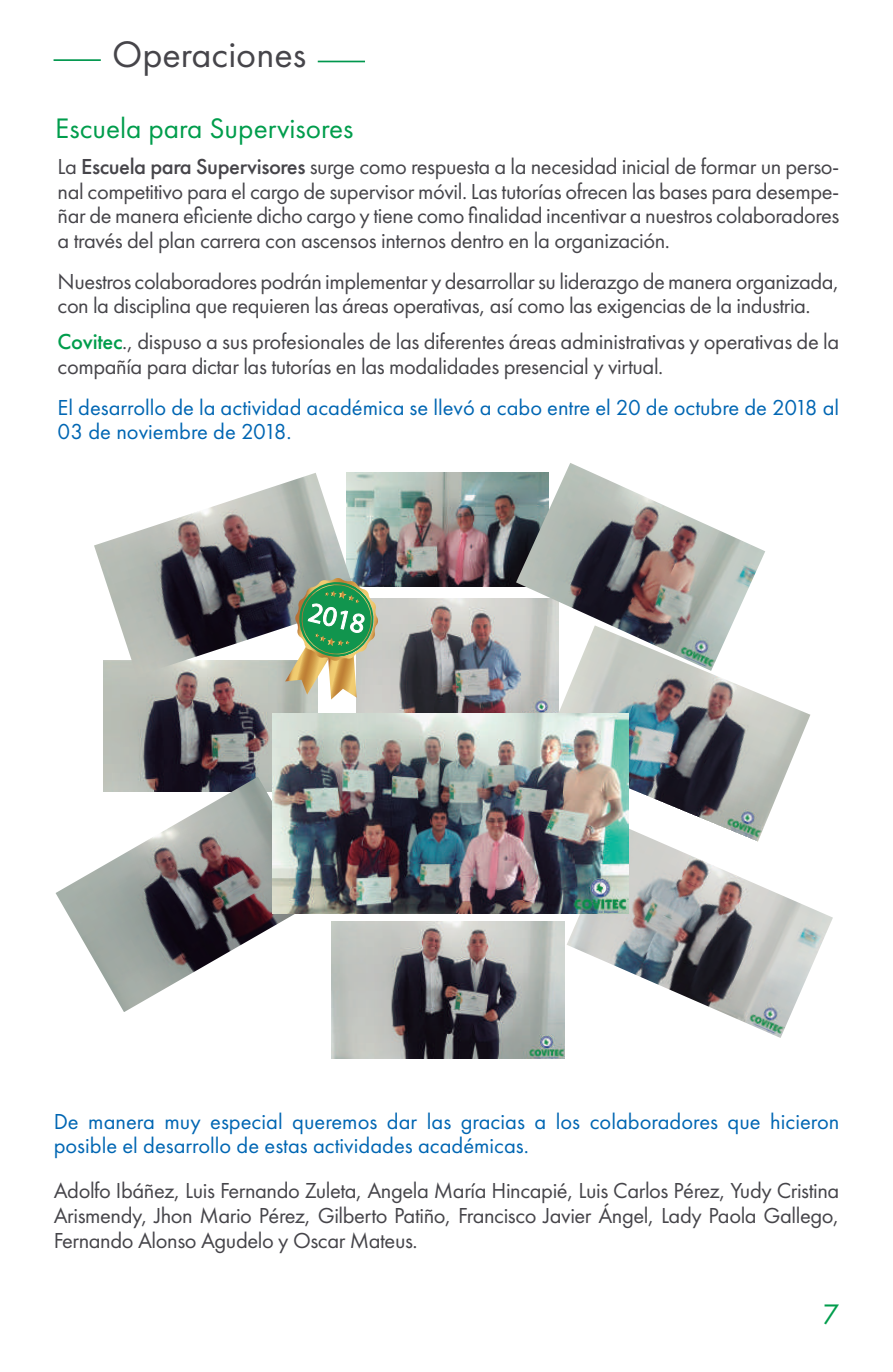
<style>
.page{position:relative;width:893px;height:1372px;background:#fff}
.page>*{position:absolute;margin:0;border:0;box-sizing:border-box;transform-origin:0 0}
.t1{font:38.25px "Futura PT";color:#46454a}
.t2{font:29.25px "Futura PT";color:#009d4c}
.t3{font:22.5px/24.8px "Futura PT";letter-spacing:-.02em;color:#46454a;text-align:justify}
.t4{font:22.5px/24.8px "Futura PT";color:#0166b3}
.s1{font-weight:500}
.s2{font-weight:500;color:#009d4c}
</style>
<div class="page">
<hr style="left:318px;top:61px;width:47px;height:1px;background:#00974d">
<hr style="left:54px;top:59px;width:47px;height:2px;background:#00974d">
<img style="left:358px;top:473px;width:158px;height:113px">
<img style="left:567px;top:841px;width:266px;height:196px">
<img style="left:356px;top:598px;width:186px;height:115px">
<img style="left:103px;top:676px;width:214px;height:100px">
<img style="left:331px;top:921px;width:233px;height:137px">
<img style="left:542px;top:671px;width:268px;height:170px">
<img style="left:56px;top:776px;width:270px;height:236px">
<img style="left:94px;top:473px;width:264px;height:203px">
<img style="left:516px;top:463px;width:249px;height:208px">
<img style="left:272px;top:713px;width:357px;height:200px">
<img style="left:285px;top:577px;width:93px;height:122px">
<h1 class="t1" style="left:112px;top:31px;width:196px">Operaciones</h1>
<h2 class="t2" style="left:55px;top:111px;width:300px">Escuela para Supervisores</h2>
<p class="t3" style="left:58px;top:154px;width:783px">La <span class="s1">Escuela para Supervisores</span> surge como respuesta a la necesidad inicial de formar un perso&shy;nal competitivo para el cargo de supervisor móvil. Las tutorías ofrecen las bases para desempe&shy;ñar de manera eficiente dicho cargo y tiene como finalidad incentivar a nuestros colaboradores a través del plan carrera con ascensos internos dentro en la organización.</p>
<p class="t3" style="left:58px;top:269px;width:783px">Nuestros colaboradores podrán implementar y desarrollar su liderazgo de manera organizada, con la disciplina que requieren las áreas operativas, así como las exigencias de la industria.</p>
<p class="t3" style="left:58px;top:329px;width:783px"><span class="s2">Covitec</span>., dispuso a sus profesionales de las diferentes áreas administrativas y operativas de la compañía para dictar las tutorías en las modalidades presencial y virtual.</p>
<p class="t4" style="left:58px;top:395px;width:783px">El desarrollo de la actividad académica se llevó a cabo entre el 20 de octubre de 2018 al<br>03 de noviembre de 2018.</p>
<p class="t4" style="left:54px;top:1108px;width:787px">De manera muy especial queremos dar las gracias a los colaboradores que hicieron posible el desarrollo de estas actividades académicas.</p>
<p class="t3" style="left:54px;top:1178px;width:787px">Adolfo Ibáñez, Luis Fernando Zuleta, Angela María Hincapié, Luis Carlos Pérez, Yudy Cristina Arismendy, Jhon Mario Pérez, Gilberto Patiño, Francisco Javier Ángel, Lady Paola Gallego, Fernando Alonso Agudelo y Oscar Mateus.</p>
<h2 class="t2" style="left:823px;top:1296px;width:18px">7</h2>
</div>
